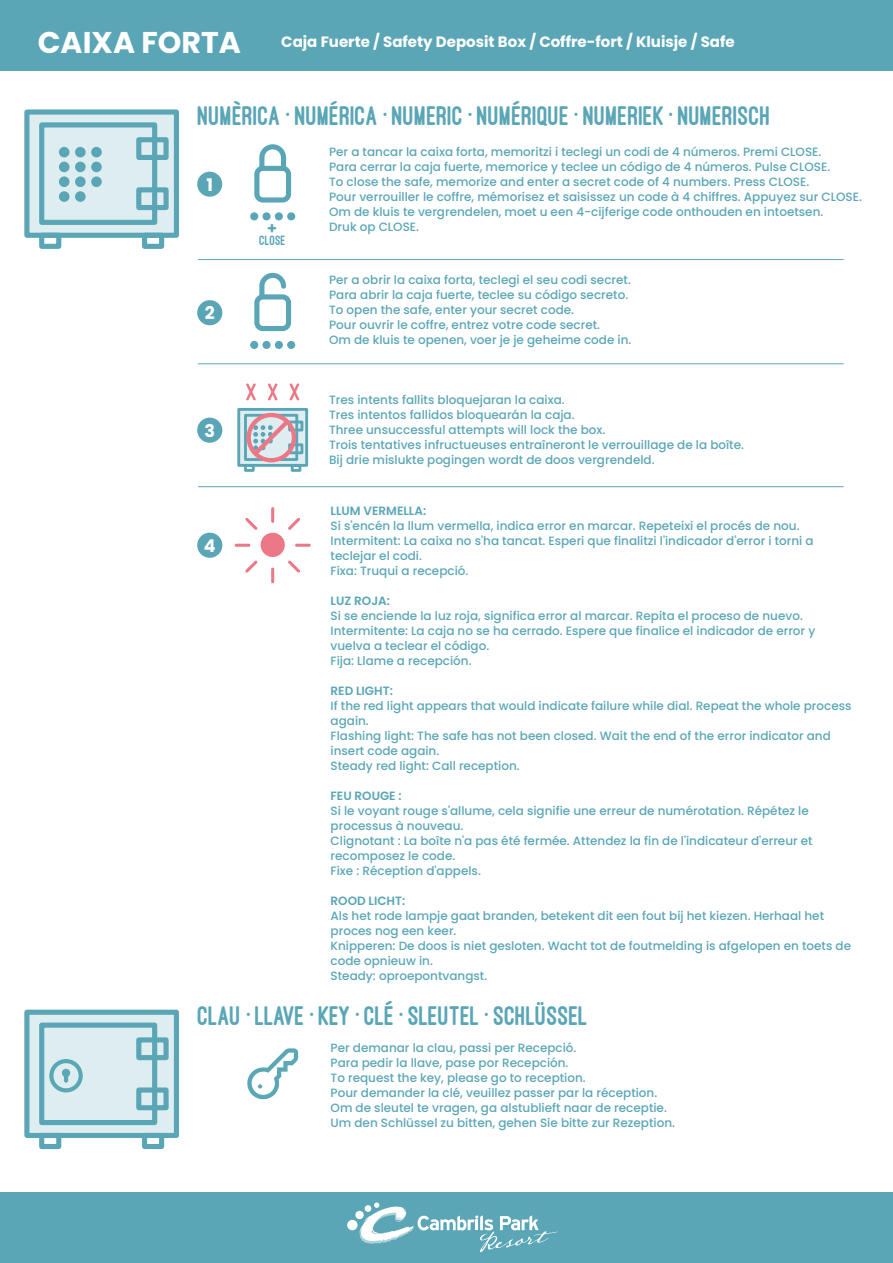
<style>
.page{position:relative;width:893px;height:1263px;background:#fff}
.page>*{position:absolute;margin:0;border:0;box-sizing:border-box;transform-origin:0 0}
.t1{font:700 30px "Poppins";color:#fff}
.t2{font:800 27.9px "Ostrich Sans";color:#5aa6b6}
.t3{font:700 17.55px "Poppins";color:#fff}
.t4{font:700 17.4px "Poppins";color:#fff}
.t5{font:700 15px "Poppins";color:#fff}
.t6{font:800 13.95px "Ostrich Sans";color:#5aa6b6}
.t7{font:500 12px/15px "Poppins";color:#5aa6b6}
.t8{font:600 12px "Poppins";color:#5aa6b6}
</style>
<div class="page">
<div style="left:0;top:0;width:893px;height:71px;background:#5aa6b6"></div>
<div style="left:0;top:1192px;width:893px;height:71px;background:#5aa6b6"></div>
<hr style="left:198px;top:259px;width:646px;height:1px;background:#5aa6b6">
<hr style="left:198px;top:363px;width:646px;height:1px;background:#5aa6b6">
<hr style="left:198px;top:486px;width:646px;height:1px;background:#5aa6b6">
<div style="left:250px;top:341px;width:8px;height:8px;background:#5aa6b6;border-radius:50%"></div>
<div style="left:262px;top:341px;width:9px;height:8px;background:#5aa6b6;border-radius:50%"></div>
<div style="left:275px;top:341px;width:8px;height:8px;background:#5aa6b6;border-radius:50%"></div>
<div style="left:287px;top:341px;width:8px;height:8px;background:#5aa6b6;border-radius:50%"></div>
<div style="left:254px;top:294px;width:37px;height:37px;border:5px solid #5aa6b6;border-radius:6px"></div>
<svg style="left:257px;top:272px;width:32px;height:30px"></svg>
<div style="left:250px;top:212px;width:8px;height:8px;background:#5aa6b6;border-radius:50%"></div>
<div style="left:262px;top:212px;width:9px;height:8px;background:#5aa6b6;border-radius:50%"></div>
<div style="left:275px;top:212px;width:8px;height:8px;background:#5aa6b6;border-radius:50%"></div>
<div style="left:287px;top:212px;width:8px;height:8px;background:#5aa6b6;border-radius:50%"></div>
<div style="left:254px;top:166px;width:37px;height:37px;border:5px solid #5aa6b6;border-radius:6px"></div>
<svg style="left:257px;top:144px;width:32px;height:29px"></svg>
<svg style="left:246px;top:384px;width:10px;height:16px"></svg>
<svg style="left:268px;top:384px;width:10px;height:16px"></svg>
<svg style="left:289px;top:384px;width:10px;height:16px"></svg>
<svg style="left:241px;top:412px;width:63px;height:51px"></svg>
<div style="left:244px;top:414px;width:54px;height:47px;border:3px solid #5aa6b6"></div>
<div style="left:288px;top:421px;width:15px;height:10px;border:3px solid #5aa6b6"></div>
<div style="left:288px;top:443px;width:15px;height:11px;border:3px solid #5aa6b6"></div>
<div style="left:291px;top:464px;width:10px;height:8px;border:3px solid #5aa6b6"></div>
<div style="left:244px;top:464px;width:11px;height:8px;border:3px solid #5aa6b6"></div>
<div style="left:237px;top:408px;width:71px;height:59px;border:3px solid #5aa6b6"></div>
<svg style="left:247px;top:413px;width:49px;height:49px;background:#cdbbc4"></svg>
<div style="left:27px;top:112px;width:149px;height:123px;background:#deedf0"></div>
<div style="left:39px;top:122px;width:118px;height:103px;border:5px solid #5aa6b6"></div>
<div style="left:136px;top:137px;width:33px;height:23px;border:5px solid #5aa6b6"></div>
<div style="left:136px;top:187px;width:33px;height:23px;border:5px solid #5aa6b6"></div>
<div style="left:142px;top:233px;width:22px;height:16px;border:5px solid #5aa6b6"></div>
<div style="left:39px;top:233px;width:22px;height:16px;border:5px solid #5aa6b6"></div>
<div style="left:59px;top:147px;width:10px;height:10px;background:#5aa6b6;border-radius:50%"></div>
<div style="left:75px;top:147px;width:11px;height:10px;background:#5aa6b6;border-radius:50%"></div>
<div style="left:91px;top:147px;width:11px;height:10px;background:#5aa6b6;border-radius:50%"></div>
<div style="left:59px;top:162px;width:10px;height:10px;background:#5aa6b6;border-radius:50%"></div>
<div style="left:75px;top:162px;width:11px;height:10px;background:#5aa6b6;border-radius:50%"></div>
<div style="left:91px;top:162px;width:11px;height:10px;background:#5aa6b6;border-radius:50%"></div>
<div style="left:59px;top:176px;width:10px;height:11px;background:#5aa6b6;border-radius:50%"></div>
<div style="left:75px;top:176px;width:11px;height:11px;background:#5aa6b6;border-radius:50%"></div>
<div style="left:91px;top:176px;width:11px;height:11px;background:#5aa6b6;border-radius:50%"></div>
<div style="left:59px;top:191px;width:10px;height:11px;background:#5aa6b6;border-radius:50%"></div>
<div style="left:75px;top:191px;width:11px;height:11px;background:#5aa6b6;border-radius:50%"></div>
<div style="left:24px;top:109px;width:155px;height:129px;border:5px solid #5aa6b6"></div>
<div style="left:261px;top:533px;width:24px;height:24px;background:#ec7786;border-radius:50%"></div>
<svg style="left:271px;top:507px;width:3px;height:16px"></svg>
<svg style="left:271px;top:567px;width:3px;height:17px"></svg>
<svg style="left:295px;top:544px;width:16px;height:3px"></svg>
<svg style="left:234px;top:544px;width:17px;height:3px"></svg>
<svg style="left:288px;top:518px;width:12px;height:12px"></svg>
<svg style="left:245px;top:560px;width:13px;height:13px"></svg>
<svg style="left:288px;top:560px;width:12px;height:13px"></svg>
<svg style="left:245px;top:518px;width:12px;height:12px"></svg>
<div style="left:347px;top:1220px;width:11px;height:10px;background:#fff;border-radius:50%"></div>
<div style="left:355px;top:1211px;width:9px;height:8px;background:#fff;border-radius:50%"></div>
<svg style="left:359px;top:1202px;width:199px;height:50px"></svg>
<div style="left:27px;top:1012px;width:149px;height:123px;background:#deedf0"></div>
<div style="left:39px;top:1022px;width:118px;height:103px;border:5px solid #5aa6b6"></div>
<div style="left:136px;top:1037px;width:33px;height:23px;border:5px solid #5aa6b6"></div>
<div style="left:136px;top:1087px;width:33px;height:23px;border:5px solid #5aa6b6"></div>
<div style="left:142px;top:1133px;width:22px;height:16px;border:5px solid #5aa6b6"></div>
<div style="left:39px;top:1133px;width:22px;height:16px;border:5px solid #5aa6b6"></div>
<div style="left:24px;top:1010px;width:155px;height:128px;border:5px solid #5aa6b6"></div>
<svg style="left:49px;top:1059px;width:34px;height:33px"></svg>
<svg style="left:247px;top:1048px;width:51px;height:52px"></svg>
<div style="left:197px;top:172px;width:25px;height:25px;background:#5aa6b6;border-radius:50%"></div>
<div style="left:197px;top:300px;width:25px;height:25px;background:#5aa6b6;border-radius:50%"></div>
<div style="left:197px;top:418px;width:25px;height:25px;background:#5aa6b6;border-radius:50%"></div>
<div style="left:197px;top:533px;width:25px;height:25px;background:#5aa6b6;border-radius:50%"></div>
<h1 class="t1" style="left:38px;top:25px;width:205px">CAIXA FORTA</h1>
<p class="t5" style="left:281px;top:33px;width:455px">Caja Fuerte / Safety Deposit Box / Coffre-fort / Kluisje / Safe</p>
<h2 class="t2" style="left:198px;top:101px;width:575px">NUMÈRICA · NUMÉRICA · NUMERIC · NUMÉRIQUE · NUMERIEK · NUMERISCH</h2>
<h3 class="t4" style="left:206px;top:174px;width:8px">1</h3>
<h3 class="t3" style="left:205px;top:303px;width:12px">2</h3>
<h3 class="t3" style="left:204px;top:420px;width:12px">3</h3>
<h3 class="t3" style="left:204px;top:535px;width:13px">4</h3>
<p class="t6" style="left:260px;top:233px;width:28px"><sup>+</sup>CLOSE</p>
<p class="t7" style="left:329px;top:144px;width:534px">Per a tancar la caixa forta, memoritzi i teclegi un codi de 4 números. Premi CLOSE.<br>Para cerrar la caja fuerte, memorice y teclee un código de 4 números. Pulse CLOSE.<br>To close the safe, memorize and enter a secret code of 4 numbers. Press CLOSE.<br>Pour verrouiller le coffre, mémorisez et saisissez un code à 4 chiffres. Appuyez sur CLOSE.<br>Om de kluis te vergrendelen, moet u een 4-cijferige code onthouden en intoetsen.<br>Druk op CLOSE.</p>
<p class="t7" style="left:329px;top:272px;width:304px">Per a obrir la caixa forta, teclegi el seu codi secret.<br>Para abrir la caja fuerte, teclee su código secreto.<br>To open the safe, enter your secret code.<br>Pour ouvrir le coffre, entrez votre code secret.<br>Om de kluis te openen, voer je je geheime code in.</p>
<p class="t7" style="left:329px;top:392px;width:416px">Tres intents fallits bloquejaran la caixa.<br>Tres intentos fallidos bloquearán la caja.<br>Three unsuccessful attempts will lock the box.<br>Trois tentatives infructueuses entraîneront le verrouillage de la boîte.<br>Bij drie mislukte pogingen wordt de doos vergrendeld.</p>
<p class="t8" style="left:331px;top:504px;width:97px">LLUM VERMELLA:</p>
<p class="t7" style="left:331px;top:518px;width:485px">Si s'encén la llum vermella, indica error en marcar. Repeteixi el procés de nou.<br>Intermitent: La caixa no s'ha tancat. Esperi que finalitzi l'indicador d'error i torni a teclejar el codi.<br>Fixa: Truqui a recepció.</p>
<p class="t8" style="left:331px;top:594px;width:61px">LUZ ROJA:</p>
<p class="t7" style="left:331px;top:608px;width:486px">Si se enciende la luz roja, significa error al marcar. Repita el proceso de nuevo.<br>Intermitente: La caja no se ha cerrado. Espere que finalice el indicador de error y vuelva a teclear el código.<br>Fija: Llame a recepción.</p>
<p class="t8" style="left:331px;top:684px;width:64px">RED LIGHT:</p>
<p class="t7" style="left:331px;top:698px;width:522px">If the red light appears that would indicate failure while dial. Repeat the whole process again.<br>Flashing light: The safe has not been closed. Wait the end of the error indicator and insert code again.<br>Steady red light: Call reception.</p>
<p class="t8" style="left:331px;top:789px;width:73px">FEU ROUGE :</p>
<p class="t7" style="left:331px;top:803px;width:484px">Si le voyant rouge s'allume, cela signifie une erreur de numérotation. Répétez le processus à nouveau.<br>Clignotant : La boîte n'a pas été fermée. Attendez la fin de l'indicateur d'erreur et recomposez le code.<br>Fixe : Réception d'appels.</p>
<p class="t8" style="left:331px;top:894px;width:76px">ROOD LICHT:</p>
<p class="t7" style="left:331px;top:908px;width:522px">Als het rode lampje gaat branden, betekent dit een fout bij het kiezen. Herhaal het proces nog een keer.<br>Knipperen: De doos is niet gesloten. Wacht tot de foutmelding is afgelopen en toets de code opnieuw in.<br>Steady: oproepontvangst.</p>
<h2 class="t2" style="left:198px;top:1001px;width:392px">CLAU · LLAVE · KEY · CLÉ · SLEUTEL · SCHLÜSSEL</h2>
<p class="t7" style="left:331px;top:1040px;width:346px">Per demanar la clau, passi per Recepció.<br>Para pedir la llave, pase por Recepción.<br>To request the key, please go to reception.<br>Pour demander la clé, veuillez passer par la réception.<br>Om de sleutel te vragen, ga alstublieft naar de receptie.<br>Um den Schlüssel zu bitten, gehen Sie bitte zur Rezeption.</p>
</div>
